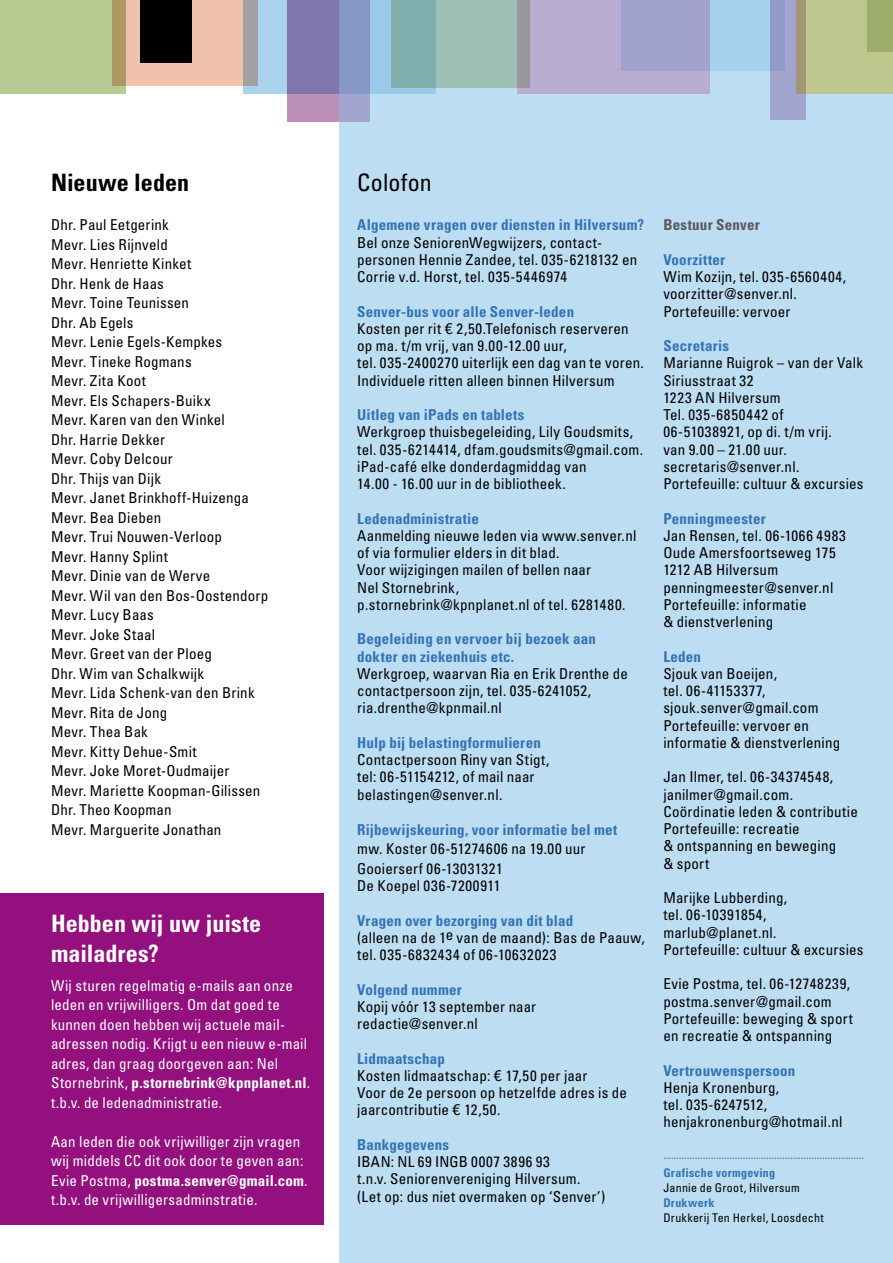
<style>
.page{position:relative;width:893px;height:1263px;background:#fff}
.page>*{position:absolute;margin:0;border:0;box-sizing:border-box;transform-origin:0 0}
.t1{font:700 condensed 24px/30px "Univers";color:#fff}
.t2{font:700 condensed 24px "Univers";color:#000}
.t3{font:condensed 24px "Univers";letter-spacing:.01em;color:#000}
.t4{font:condensed 15px/17.2px "Univers";letter-spacing:.015em;color:#000}
.t5{font:condensed 15px/19.5px "Univers";letter-spacing:.015em;color:#fff}
.t6{font:700 condensed 15px/17.2px "Univers";letter-spacing:.015em;color:#3374b5}
.t7{font:700 condensed 15px "Univers";letter-spacing:.015em;color:#57585a}
.t8{font:13.5px "Trinite No 2 Rom Con";color:#3374b5}
.t9{font:condensed 12px "Univers";letter-spacing:.025em;color:#000}
.t10{font:700 condensed 12px "Univers";letter-spacing:.02em;color:#3374b5}
.s1{font-weight:700;color:#3374b5}
.s2{font-family:"Linotype Euro Font Tto Z";font-stretch:normal}
.s3{font-weight:700}
</style>
<div class="page">
<div style="left:0;top:893px;width:323px;height:332px;background:#93107e"></div>
<div style="left:112px;top:0;width:145px;height:85px;background:#f0c2ad"></div>
<div style="left:0;top:0;width:126px;height:94px;background:#b7ca91"></div>
<div style="left:140px;top:0;width:51px;height:62px;background:#000"></div>
<div style="left:340px;top:0;width:553px;height:1263px;background:#bdddf2"></div>
<div style="left:621px;top:0;width:164px;height:71px;background:#a7d0ec"></div>
<div style="left:391px;top:0;width:139px;height:87px;background:#9dc1b4"></div>
<svg style="left:244px;top:0;width:192px;height:94px;background:#96bdcb"></svg>
<svg style="left:517px;top:0;width:193px;height:94px;background:#ada8cb"></svg>
<div style="left:771px;top:0;width:35px;height:119px;background:linear-gradient(to bottom,#959fcb,#a3a7ce)"></div>
<svg style="left:797px;top:0;width:96px;height:94px;background:#b9c08a"></svg>
<svg style="left:288px;top:0;width:82px;height:122px;background:#8c87b8"></svg>
<div style="left:867px;top:0;width:26px;height:51px;background:#9dad69"></div>
<h1 class="t3" style="left:357px;top:168px;width:76px">Colofon</h1>
<p class="t6" style="left:357px;top:216px;width:288px">Algemene vragen over diensten in Hilversum?</p>
<p class="t4" style="left:357px;top:233px;width:281px">Bel onze SeniorenWegwijzers, contact&shy;personen Hennie Zandee, tel. 035-6218132 en<br>Corrie v.d. Horst, tel. 035-5446974</p>
<p class="t4" style="left:357px;top:302px;width:288px"><span class="s1">Senver-bus voor alle Senver-leden<br></span>Kosten per rit <span class="s2">M</span> 2,50.Telefonisch reserveren op ma. t/m vrij, van 9.00-12.00 uur,<br>tel. 035-2400270 uiterlijk een dag van te voren.<br>Individuele ritten alleen binnen Hilversum</p>
<p class="t6" style="left:357px;top:406px;width:169px">Uitleg van iPads en tablets</p>
<p class="t4" style="left:357px;top:423px;width:287px">Werkgroep thuisbegeleiding, Lily Goudsmits, tel. 035-6214414, dfam.goudsmits@gmail.com. iPad-café elke donderdagmiddag van<br>14.00 - 16.00 uur in de bibliotheek.</p>
<p class="t6" style="left:357px;top:509px;width:123px">Ledenadministratie</p>
<p class="t4" style="left:357px;top:526px;width:281px">Aanmelding nieuwe leden via www.senver.nl of via formulier elders in dit blad.<br>Voor wijzigingen mailen of bellen naar<br>Nel Stornebrink,<br>p.stornebrink@kpnplanet.nl of tel. 6281480.</p>
<p class="t6" style="left:357px;top:630px;width:240px">Begeleiding en vervoer bij bezoek aan dokter en ziekenhuis etc.</p>
<p class="t4" style="left:357px;top:664px;width:272px">Werkgroep, waarvan Ria en Erik Drenthe de contactpersoon zijn, tel. 035-6241052, ria.drenthe@kpnmail.nl</p>
<p class="t6" style="left:357px;top:734px;width:185px">Hulp bij belastingformulieren</p>
<p class="t4" style="left:357px;top:751px;width:194px">Contactpersoon Riny van Stigt, tel: 06-51154212, of mail naar belastingen@senver.nl.</p>
<p class="t6" style="left:357px;top:821px;width:261px">Rijbewijskeuring, voor informatie bel met</p>
<p class="t4" style="left:357px;top:839px;width:230px;line-height:19.5px">mw. Koster 06-51274606 na 19.00 uur<br>Gooierserf 06-13031321</p>
<p class="t4" style="left:357px;top:877px;width:145px">De Koepel 036-7200911</p>
<p class="t6" style="left:357px;top:911px;width:218px">Vragen over bezorging van dit blad</p>
<p class="t4" style="left:357px;top:928px;width:289px">(alleen na de 1e van de maand): Bas de Paauw, tel. 035-6832434 of 06-10632023</p>
<p class="t6" style="left:357px;top:980px;width:106px">Volgend nummer</p>
<p class="t4" style="left:357px;top:997px;width:181px">Kopij vóór 13 september naar redactie@senver.nl</p>
<p class="t4" style="left:357px;top:1049px;width:271px"><span class="s1">Lidmaatschap<br></span>Kosten lidmaatschap: <span class="s2">M</span> 17,50 per jaar<br>Voor de 2e persoon op hetzelfde adres is de jaarcontributie <span class="s2">M</span> 12,50.</p>
<p class="t6" style="left:357px;top:1136px;width:94px">Bankgegevens</p>
<p class="t4" style="left:357px;top:1153px;width:250px">IBAN: NL 69 INGB 0007 3896 93<br>t.n.v. Seniorenvereniging Hilversum. (Let op: dus niet overmaken op ‘Senver’)</p>
<h1 class="t2" style="left:51px;top:168px;width:140px">Nieuwe leden</h1>
<p class="t4" style="left:51px;top:215px;width:219px;line-height:19.5px">Dhr. Paul Eetgerink<br>Mevr. Lies Rijnveld<br>Mevr. Henriette Kinket<br>Dhr. Henk de Haas<br>Mevr. Toine Teunissen<br>Dhr. Ab Egels<br>Mevr. Lenie Egels-Kempkes<br>Mevr. Tineke Rogmans<br>Mevr. Zita Koot<br>Mevr. Els Schapers-Buikx<br>Mevr. Karen van den Winkel<br>Dhr. Harrie Dekker<br>Mevr. Coby Delcour<br>Dhr. Thijs van Dijk<br>Mevr. Janet Brinkhoff-Huizenga<br>Mevr. Bea Dieben<br>Mevr. Trui Nouwen-Verloop<br>Mevr. Hanny Splint<br>Mevr. Dinie van de Werve<br>Mevr. Wil van den Bos-Oostendorp<br>Mevr. Lucy Baas<br>Mevr. Joke Staal<br>Mevr. Greet van der Ploeg<br>Dhr. Wim van Schalkwijk<br>Mevr. Lida Schenk-van den Brink<br>Mevr. Rita de Jong<br>Mevr. Thea Bak<br>Mevr. Kitty Dehue-Smit<br>Mevr. Joke Moret-Oudmaijer<br>Mevr. Mariette Koopman-Gilissen<br>Dhr. Theo Koopman<br>Mevr. Marguerite Jonathan</p>
<p class="t7" style="left:663px;top:216px;width:98px">Bestuur Senver</p>
<p class="t6" style="left:663px;top:251px;width:63px">Voorzitter</p>
<p class="t4" style="left:663px;top:268px;width:184px">Wim Kozijn, tel. 035-6560404, voorzitter@senver.nl.<br>Portefeuille: vervoer</p>
<p class="t6" style="left:663px;top:337px;width:67px">Secretaris</p>
<p class="t4" style="left:663px;top:354px;width:202px">Marianne Ruigrok – van der Valk<br>Siriusstraat 32<br>1223 AN Hilversum<br>Tel. 035-6850442 of<br>06-51038921, op di. t/m vrij.<br>van 9.00 – 21.00 uur. secretaris@senver.nl.<br>Portefeuille: cultuur &amp; excursies</p>
<p class="t6" style="left:663px;top:509px;width:104px">Penningmeester</p>
<p class="t4" style="left:663px;top:526px;width:184px">Jan Rensen, tel. 06-1066 4983<br>Oude Amersfoortseweg 175<br>1212 AB Hilversum penningmeester@senver.nl<br>Portefeuille: informatie<br>&amp; dienstverlening</p>
<p class="t6" style="left:663px;top:647px;width:39px">Leden</p>
<p class="t4" style="left:663px;top:664px;width:178px">Sjouk van Boeijen,<br>tel. 06-41153377, sjouk.senver@gmail.com<br>Portefeuille: vervoer en informatie &amp; dienstverlening</p>
<p class="t4" style="left:663px;top:768px;width:196px">Jan Ilmer, tel. 06-34374548, janilmer@gmail.com.<br>Coördinatie leden &amp; contributie<br>Portefeuille: recreatie<br>&amp; ontspanning en beweging<br>&amp; sport</p>
<p class="t4" style="left:663px;top:889px;width:202px">Marijke Lubberding,<br>tel. 06-10391854, marlub@planet.nl.<br>Portefeuille: cultuur &amp; excursies</p>
<p class="t4" style="left:663px;top:975px;width:191px">Evie Postma, tel. 06-12748239, postma.senver@gmail.com<br>Portefeuille: beweging &amp; sport en recreatie &amp; ontspanning</p>
<p class="t6" style="left:663px;top:1061px;width:134px">Vertrouwenspersoon</p>
<p class="t4" style="left:663px;top:1078px;width:181px">Henja Kronenburg,<br>tel. 035-6247512, henjakronenburg@hotmail.nl</p>
<p class="t8" style="left:663px;top:1149px;width:202px">............................................................................</p>
<p class="t10" style="left:663px;top:1165px;width:113px">Grafische vormgeving</p>
<p class="t9" style="left:663px;top:1180px;width:138px">Jannie de Groot, Hilversum</p>
<p class="t10" style="left:663px;top:1195px;width:53px">Drukwerk</p>
<p class="t9" style="left:663px;top:1210px;width:162px">Drukkerij Ten Herkel, Loosdecht</p>
<h1 class="t1" style="left:51px;top:908px;width:212px">Hebben wij uw juiste mailadres?</h1>
<p class="t5" style="left:51px;top:975px;width:261px">Wij sturen regelmatig e-mails aan onze leden en vrijwilligers. Om dat goed te kunnen doen hebben wij actuele mail&shy;adressen nodig. Krijgt u een nieuw e-mail adres, dan graag doorgeven aan: Nel Stornebrink, <span class="s3">p.stornebrink@kpnplanet.nl</span>. t.b.v. de ledenadministratie.</p>
<p class="t5" style="left:51px;top:1131px;width:258px">Aan leden die ook vrijwilliger zijn vragen wij middels CC dit ook door te geven aan:<br>Evie Postma, <span class="s3">postma.senver@gmail.com</span>. t.b.v. de vrijwilligersadminstratie.</p>
</div>
